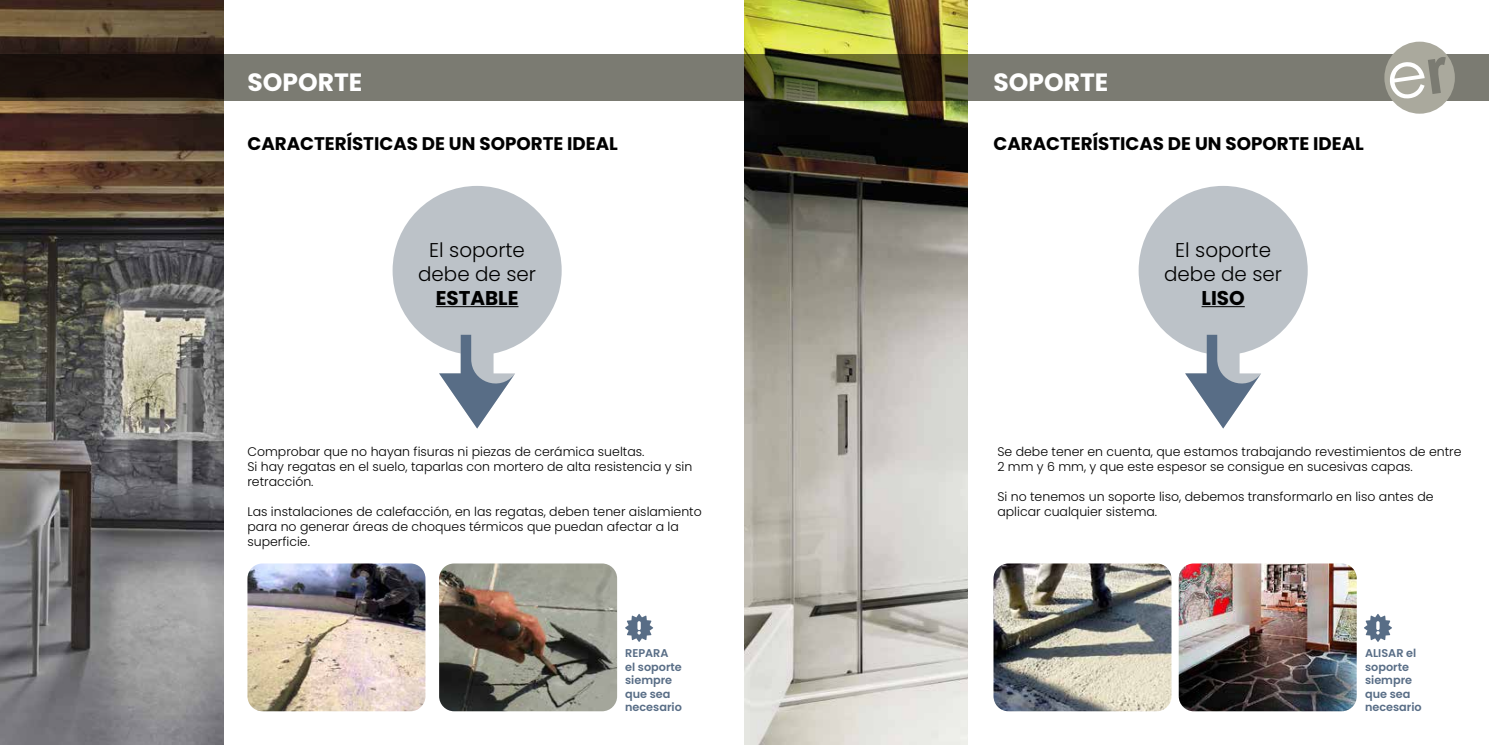
<style>
.page{position:relative;width:1489px;height:745px;background:#fff}
.page>*{position:absolute;margin:0;border:0;box-sizing:border-box;transform-origin:0 0}
.t1{font:700 25px "Poppins";color:#fff}
.t2{font:300 19.88px/23.9px "Poppins";color:#000;text-align:center}
.t3{font:700 19.88px "Poppins";color:#000}
.t4{font:700 18.25px "Poppins";color:#000}
.t5{font:300 12.5px/15px "Poppins";color:#000}
.t6{font:600 11.25px/13.5px "Poppins";color:#586d86}
</style>
<div class="page">
<img style="left:247px;top:563px;width:178px;height:147px">
<img style="left:439px;top:563px;width:178px;height:147px">
<img style="left:0;top:0;width:223px;height:744px">
<svg style="left:0;top:54px;width:744px;height:47px;background:#5e5b53"></svg>
<div style="left:392px;top:186px;width:169px;height:169px;background:#bcc2c8;border-radius:50%"></div>
<hr style="left:436px;top:306px;width:82px;height:1px;background:#000">
<svg style="left:439px;top:334px;width:76px;height:94px"></svg>
<div style="left:1138px;top:186px;width:169px;height:169px;background:#bcc2c8;border-radius:50%"></div>
<hr style="left:1201px;top:306px;width:43px;height:1px;background:#000">
<svg style="left:1185px;top:334px;width:76px;height:94px"></svg>
<img style="left:744px;top:0;width:223px;height:744px">
<svg style="left:744px;top:54px;width:744px;height:47px;background:#696a58"></svg>
<div style="left:1384px;top:42px;width:70px;height:72px;background:#aaa99d;border-radius:50%"></div>
<svg style="left:1389px;top:57px;width:56px;height:42px"></svg>
<img style="left:993px;top:563px;width:178px;height:147px">
<img style="left:1178px;top:563px;width:178px;height:147px">
<svg style="left:625px;top:614px;width:28px;height:27px"></svg>
<svg style="left:1364px;top:614px;width:27px;height:27px"></svg>
<h1 class="t1" style="left:247px;top:67px;width:116px">SOPORTE</h1>
<h3 class="t4" style="left:247px;top:133px;width:372px">CARACTERÍSTICAS DE UN SOPORTE IDEAL</h3>
<h2 class="t2" style="left:418px;top:238px;width:119px">El soporte debe de ser</h2>
<h2 class="t3" style="left:436px;top:286px;width:84px">ESTABLE</h2>
<p class="t5" style="left:247px;top:444px;width:446px">Comprobar que no hayan fisuras ni piezas de cerámica sueltas.<br>Si hay regatas en el suelo, taparlas con mortero de alta resistencia y sin retracción.</p>
<p class="t5" style="left:247px;top:504px;width:456px">Las instalaciones de calefacción, en las regatas, deben tener aislamiento para no generar áreas de choques térmicos que puedan afectar a la superficie.</p>
<p class="t6" style="left:625px;top:646px;width:58px">REPARA<br>el soporte siempre que sea necesario</p>
<h1 class="t1" style="left:993px;top:67px;width:116px">SOPORTE</h1>
<h3 class="t4" style="left:993px;top:133px;width:372px">CARACTERÍSTICAS DE UN SOPORTE IDEAL</h3>
<h2 class="t2" style="left:1164px;top:238px;width:119px">El soporte debe de ser</h2>
<h2 class="t3" style="left:1201px;top:286px;width:45px">LISO</h2>
<p class="t5" style="left:997px;top:444px;width:465px">Se debe tener en cuenta, que estamos trabajando revestimientos de entre<br>2 mm y 6 mm, y que este espesor se consigue en sucesivas capas.</p>
<p class="t5" style="left:997px;top:489px;width:437px">Si no tenemos un soporte liso, debemos transformarlo en liso antes de aplicar cualquier sistema.</p>
<p class="t6" style="left:1364px;top:646px;width:58px">ALISAR el soporte siempre que sea necesario</p>
</div>
